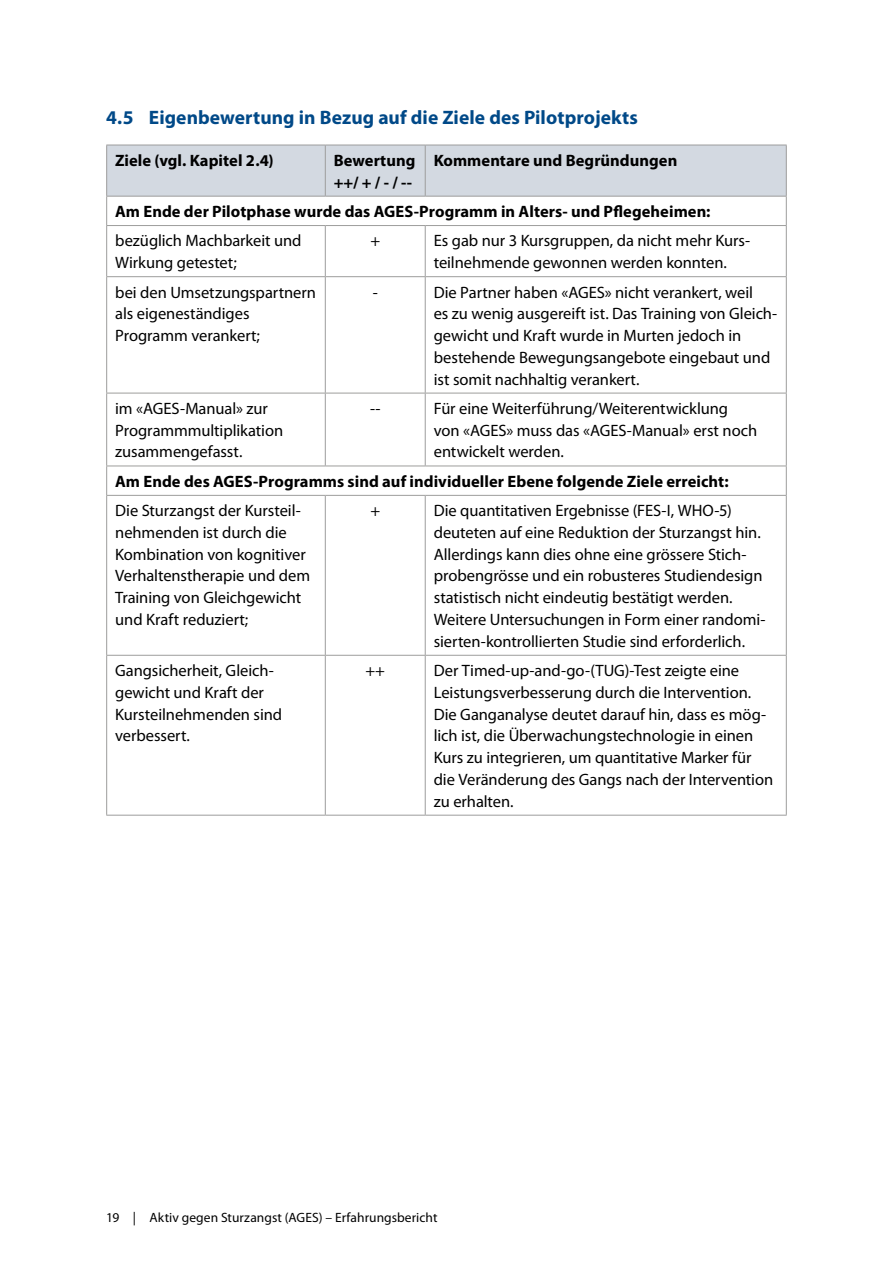
<style>
.page{position:relative;width:893px;height:1263px;background:#fff}
.page>*{position:absolute;margin:0;border:0;box-sizing:border-box;transform-origin:0 0}
.t1{font:700 19.5px "Myriad Pro";letter-spacing:.005em;color:#004988}
.t2{font:16.5px/21.8px "Myriad Pro";letter-spacing:-.005em;color:#000}
.t3{font:700 16.5px/21.8px "Myriad Pro";color:#000}
.t4{font:13.5px "Myriad Pro";letter-spacing:.005em;color:#000}
</style>
<div class="page">
<svg style="left:106px;top:145px;width:681px;height:80px"></svg>
<hr style="left:106px;top:225px;width:219px;height:1px;background:#9d9d9c">
<hr style="left:106px;top:226px;width:1px;height:50px;background:#9d9d9c">
<hr style="left:325px;top:225px;width:100px;height:1px;background:#9d9d9c">
<hr style="left:325px;top:226px;width:1px;height:50px;background:#9d9d9c">
<hr style="left:425px;top:225px;width:362px;height:1px;background:#9d9d9c">
<hr style="left:425px;top:226px;width:1px;height:50px;background:#9d9d9c">
<hr style="left:786px;top:226px;width:1px;height:50px;background:#9d9d9c">
<hr style="left:106px;top:276px;width:219px;height:1px;background:#9d9d9c">
<hr style="left:106px;top:277px;width:1px;height:116px;background:#9d9d9c">
<hr style="left:325px;top:276px;width:100px;height:1px;background:#9d9d9c">
<hr style="left:325px;top:277px;width:1px;height:116px;background:#9d9d9c">
<hr style="left:425px;top:276px;width:362px;height:1px;background:#9d9d9c">
<hr style="left:425px;top:277px;width:1px;height:116px;background:#9d9d9c">
<hr style="left:786px;top:277px;width:1px;height:116px;background:#9d9d9c">
<hr style="left:106px;top:393px;width:219px;height:1px;background:#9d9d9c">
<hr style="left:106px;top:393px;width:1px;height:73px;background:#9d9d9c">
<hr style="left:325px;top:393px;width:100px;height:1px;background:#9d9d9c">
<hr style="left:325px;top:393px;width:1px;height:73px;background:#9d9d9c">
<hr style="left:425px;top:393px;width:362px;height:1px;background:#9d9d9c">
<hr style="left:425px;top:393px;width:1px;height:73px;background:#9d9d9c">
<hr style="left:786px;top:393px;width:1px;height:73px;background:#9d9d9c">
<hr style="left:106px;top:466px;width:219px;height:1px;background:#9d9d9c">
<svg style="left:106px;top:466px;width:1px;height:29px"></svg>
<hr style="left:325px;top:466px;width:100px;height:1px;background:#9d9d9c">
<hr style="left:425px;top:466px;width:362px;height:1px;background:#9d9d9c">
<svg style="left:786px;top:466px;width:1px;height:29px"></svg>
<hr style="left:106px;top:495px;width:219px;height:1px;background:#9d9d9c">
<hr style="left:106px;top:496px;width:1px;height:159px;background:#9d9d9c">
<hr style="left:325px;top:495px;width:100px;height:1px;background:#9d9d9c">
<hr style="left:325px;top:496px;width:1px;height:159px;background:#9d9d9c">
<hr style="left:425px;top:495px;width:362px;height:1px;background:#9d9d9c">
<hr style="left:425px;top:496px;width:1px;height:159px;background:#9d9d9c">
<hr style="left:786px;top:496px;width:1px;height:159px;background:#9d9d9c">
<hr style="left:106px;top:655px;width:219px;height:1px;background:#9d9d9c">
<hr style="left:106px;top:656px;width:1px;height:159px;background:#9d9d9c">
<hr style="left:325px;top:655px;width:100px;height:1px;background:#9d9d9c">
<hr style="left:325px;top:656px;width:1px;height:159px;background:#9d9d9c">
<hr style="left:425px;top:655px;width:362px;height:1px;background:#9d9d9c">
<hr style="left:425px;top:656px;width:1px;height:159px;background:#9d9d9c">
<hr style="left:786px;top:656px;width:1px;height:159px;background:#9d9d9c">
<hr style="left:106px;top:815px;width:219px;height:1px;background:#9d9d9c">
<hr style="left:325px;top:815px;width:100px;height:1px;background:#9d9d9c">
<hr style="left:425px;top:815px;width:362px;height:1px;background:#9d9d9c">
<p class="t1" style="left:106px;top:104px;width:533px">4.5 Eigenbewertung in Bezug auf die Ziele des Pilotprojekts</p>
<p class="t3" style="left:115px;top:149px;width:160px">Ziele (vgl. Kapitel 2.4)</p>
<p class="t3" style="left:334px;top:149px;width:83px">Bewertung ++/ + / - / --</p>
<p class="t3" style="left:434px;top:149px;width:245px">Kommentare und Begründungen</p>
<p class="t3" style="left:115px;top:200px;width:597px">Am Ende der Pilotphase wurde das AGES-Programm in Alters- und Pflegeheimen:</p>
<p class="t2" style="left:115px;top:230px;width:188px">bezüglich Machbarkeit und<br>Wirkung getestet;</p>
<p class="t2" style="left:370px;top:230px;width:11px">+</p>
<p class="t2" style="left:434px;top:230px;width:317px">Es gab nur 3 Kursgruppen, da nicht mehr Kurs&shy;teilnehmende gewonnen werden konnten.</p>
<p class="t2" style="left:115px;top:281px;width:202px">bei den Umsetzungspartnern als eigeneständiges<br>Programm verankert;</p>
<p class="t2" style="left:373px;top:281px;width:7px">-</p>
<p class="t2" style="left:434px;top:281px;width:345px">Die Partner haben «AGES» nicht verankert, weil<br>es zu wenig ausgereift ist. Das Training von Gleich&shy;gewicht und Kraft wurde in Murten jedoch in bestehende Bewegungsangebote eingebaut und ist somit nachhaltig verankert.</p>
<p class="t2" style="left:115px;top:397px;width:169px">im «AGES-Manual» zur<br>Programmmultiplikation zusammengefasst.</p>
<p class="t2" style="left:370px;top:397px;width:12px">--</p>
<p class="t2" style="left:434px;top:397px;width:325px">Für eine Weiterführung/Weiterentwicklung von «AGES» muss das «AGES-Manual» erst noch entwickelt werden.</p>
<p class="t3" style="left:115px;top:470px;width:615px">Am Ende des AGES-Programms sind auf individueller Ebene folgende Ziele erreicht:</p>
<p class="t2" style="left:115px;top:500px;width:197px">Die Sturzangst der Kursteil&shy;nehmenden ist durch die<br>Kombination von kognitiver<br>Verhaltenstherapie und dem<br>Training von Gleichgewicht und Kraft reduziert;</p>
<p class="t2" style="left:370px;top:499px;width:11px">+</p>
<p class="t2" style="left:434px;top:499px;width:333px">Die quantitativen Ergebnisse (FES-I, WHO-5) deuteten auf eine Reduktion der Sturzangst hin.<br>Allerdings kann dies ohne eine grössere Stich&shy;probengrösse und ein robusteres Studiendesign statistisch nicht eindeutig bestätigt werden.<br>Weitere Untersuchungen in Form einer randomi&shy;sierten-kontrollierten Studie sind erforderlich.</p>
<p class="t2" style="left:115px;top:659px;width:168px">Gangsicherheit, Gleich&shy;gewicht und Kraft der<br>Kursteilnehmenden sind verbessert.</p>
<p class="t2" style="left:365px;top:659px;width:21px">++</p>
<p class="t2" style="left:434px;top:659px;width:341px">Der Timed-up-and-go-(TUG)-Test zeigte eine Leistungsverbesserung durch die Intervention.<br>Die Ganganalyse deutet darauf hin, dass es mög&shy;lich ist, die Überwachungstechnologie in einen Kurs zu integrieren, um quantitative Marker für die Veränderung des Gangs nach der Intervention zu erhalten.</p>
<p class="t4" style="left:106px;top:1209px;width:333px">19 | Aktiv gegen Sturzangst (AGES) – Erfahrungsbericht</p>
</div>
